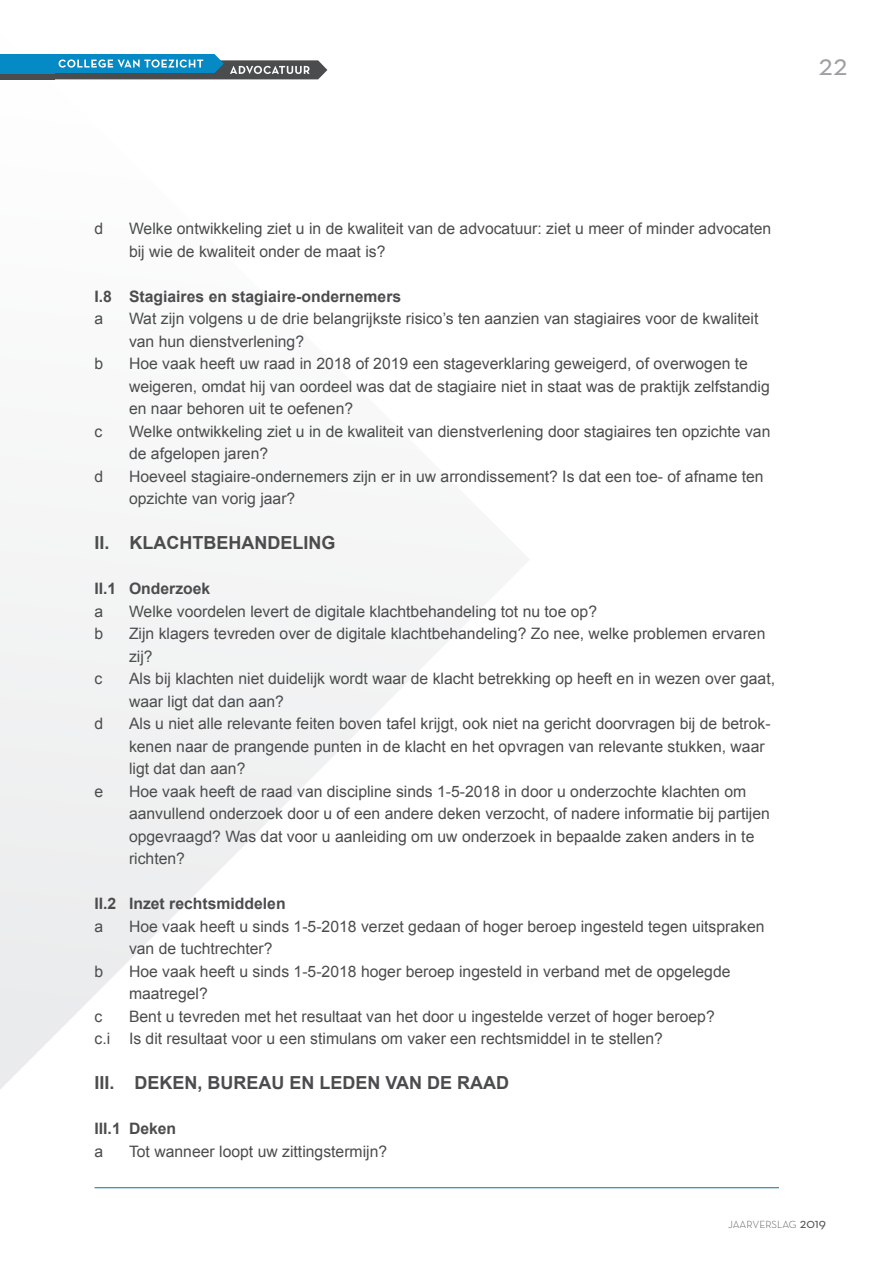
<style>
.page{position:relative;width:893px;height:1263px;background:#fff}
.page>*{position:absolute;margin:0;border:0;box-sizing:border-box;transform-origin:0 0}
.t1{font:30.9px "Neutra Text";color:#9d9fa2}
.t2{font:700 18px "Arial";color:#4b4c4d}
.t3{font:15.75px/22.5px "Arial";color:#4b4c4d}
.t4{font:700 15.75px "Arial";color:#4b4c4d}
.t5{font:300 10.5px "Neutra Text";color:#4b4c4d}
.s1{font-weight:400;font-size:14.1px}
</style>
<div class="page">
<svg style="left:0;top:69px;width:507px;height:1020px"></svg>
<svg style="left:54px;top:54px;width:273px;height:25px"></svg>
<div style="left:0;top:60px;width:54px;height:19px;background:linear-gradient(to right,#4b4c4d,#4b4c4d)"></div>
<div style="left:0;top:54px;width:54px;height:19px;background:#058ac6"></div>
<hr style="left:95px;top:1187px;width:684px;height:1px;background:#0070ac">
<h1 class="t1" style="left:819px;top:46px;width:31px">22</h1>
<p class="t3" style="left:95px;top:217px;width:10px">d</p>
<p class="t3" style="left:129px;top:217px;width:644px">Welke ontwikkeling ziet u in de kwaliteit van de advocatuur: ziet u meer of minder advocaten bij wie de kwaliteit onder de maat is?</p>
<p class="t4" style="left:95px;top:286px;width:308px">I.8 Stagiaires en stagiaire-ondernemers</p>
<p class="t3" style="left:95px;top:307px;width:10px">a</p>
<p class="t3" style="left:129px;top:307px;width:631px">Wat zijn volgens u de drie belangrijkste risico’s ten aanzien van stagiaires voor de kwaliteit van hun dienstverlening?</p>
<p class="t3" style="left:95px;top:352px;width:10px">b</p>
<p class="t3" style="left:129px;top:352px;width:642px">Hoe vaak heeft uw raad in 2018 of 2019 een stageverklaring geweigerd, of overwogen te weigeren, omdat hij van oordeel was dat de stagiaire niet in staat was de praktijk zelfstandig en naar behoren uit te oefenen?</p>
<p class="t3" style="left:95px;top:420px;width:9px">c</p>
<p class="t3" style="left:129px;top:420px;width:643px">Welke ontwikkeling ziet u in de kwaliteit van dienstverlening door stagiaires ten opzichte van de afgelopen jaren?</p>
<p class="t3" style="left:95px;top:465px;width:10px">d</p>
<p class="t3" style="left:129px;top:465px;width:636px">Hoeveel stagiaire-ondernemers zijn er in uw arrondissement? Is dat een toe- of afname ten opzichte van vorig jaar?</p>
<p class="t2" style="left:95px;top:531px;width:243px">II. KLACHTBEHANDELING</p>
<p class="t4" style="left:95px;top:578px;width:117px">II.1 Onderzoek</p>
<p class="t3" style="left:95px;top:600px;width:10px">a</p>
<p class="t3" style="left:129px;top:600px;width:470px">Welke voordelen levert de digitale klachtbehandeling tot nu toe op?</p>
<p class="t3" style="left:95px;top:622px;width:10px">b</p>
<p class="t3" style="left:129px;top:622px;width:638px">Zijn klagers tevreden over de digitale klachtbehandeling? Zo nee, welke problemen ervaren zij?</p>
<p class="t3" style="left:95px;top:667px;width:9px">c</p>
<p class="t3" style="left:129px;top:667px;width:648px">Als bij klachten niet duidelijk wordt waar de klacht betrekking op heeft en in wezen over gaat, waar ligt dat dan aan?</p>
<p class="t3" style="left:95px;top:712px;width:10px">d</p>
<p class="t3" style="left:129px;top:712px;width:643px">Als u niet alle relevante feiten boven tafel krijgt, ook niet na gericht doorvragen bij de betrok&shy;kenen naar de prangende punten in de klacht en het opvragen van relevante stukken, waar ligt dat dan aan?</p>
<p class="t3" style="left:95px;top:780px;width:10px">e</p>
<p class="t3" style="left:129px;top:780px;width:642px">Hoe vaak heeft de raad van discipline sinds 1-5-2018 in door u onderzochte klachten om aanvullend onderzoek door u of een andere deken verzocht, of nadere informatie bij partijen opgevraagd? Was dat voor u aanleiding om uw onderzoek in bepaalde zaken anders in te richten?</p>
<p class="t4" style="left:95px;top:893px;width:193px">II.2 Inzet rechtsmiddelen</p>
<p class="t3" style="left:95px;top:915px;width:10px">a</p>
<p class="t3" style="left:129px;top:915px;width:637px">Hoe vaak heeft u sinds 1-5-2018 verzet gedaan of hoger beroep ingesteld tegen uitspraken van de tuchtrechter?</p>
<p class="t3" style="left:95px;top:960px;width:10px">b</p>
<p class="t3" style="left:129px;top:960px;width:603px">Hoe vaak heeft u sinds 1-5-2018 hoger beroep ingesteld in verband met de opgelegde maatregel?</p>
<p class="t3" style="left:95px;top:1005px;width:9px">c</p>
<p class="t3" style="left:129px;top:1005px;width:587px">Bent u tevreden met het resultaat van het door u ingestelde verzet of hoger beroep?</p>
<p class="t3" style="left:95px;top:1027px;width:570px">c.i Is dit resultaat voor u een stimulans om vaker een rechtsmiddel in te stellen?</p>
<p class="t2" style="left:95px;top:1071px;width:416px">III. DEKEN, BUREAU EN LEDEN VAN DE RAAD</p>
<p class="t4" style="left:95px;top:1118px;width:83px">III.1 Deken</p>
<p class="t3" style="left:95px;top:1140px;width:10px">a</p>
<p class="t3" style="left:129px;top:1140px;width:260px">Tot wanneer loopt uw zittingstermijn?</p>
<p class="t5" style="left:728px;top:1218px;width:100px">JAARVERSLAG <span class="s1">2019</span></p>
</div>
